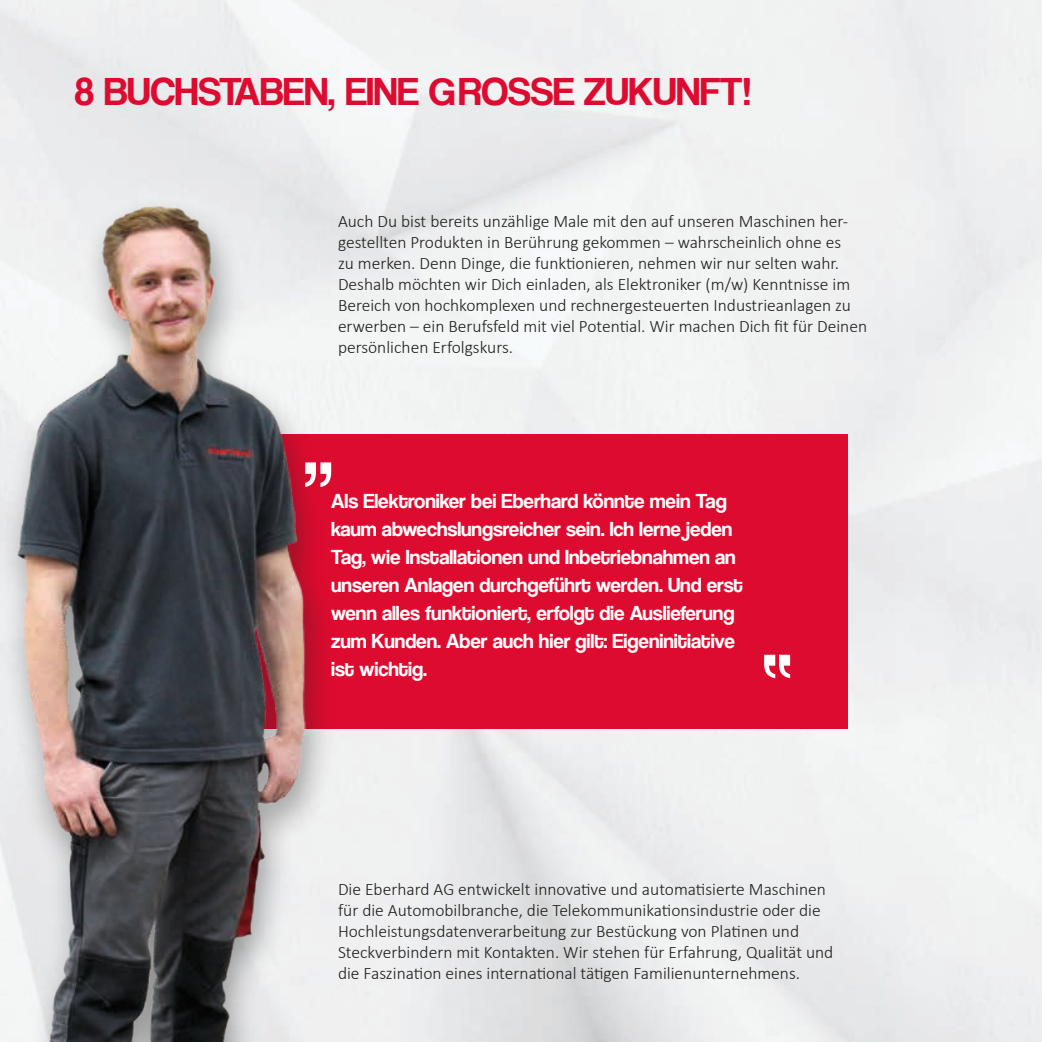
<style>
.page{position:relative;width:1042px;height:1042px;background:#fff}
.page>*{position:absolute;margin:0;border:0;box-sizing:border-box;transform-origin:0 0}
.t1{font:40.25px "Coolvetica Rg";color:#dd0b2f}
.t2{font:21px/28px "Coolvetica Rg";color:#fff}
.t3{font:300 17.5px/21px "Calibri";color:#1d1d1b}
</style>
<div class="page">
<img style="left:0;top:0;width:1042px;height:1042px">
<div style="left:113px;top:434px;width:734px;height:295px;background:#dd0b2f"></div>
<svg style="left:764px;top:655px;width:26px;height:23px"></svg>
<div style="left:0;top:196px;width:337px;height:846px;background:#1d1d1b;opacity:.4"></div>
<img style="left:0;top:200px;width:329px;height:842px">
<h1 class="t1" style="left:74px;top:68px;width:679px">8 BUCHSTABEN, EINE GROSSE ZUKUNFT!</h1>
<p class="t3" style="left:338px;top:210px;width:530px">Auch Du bist bereits unzählige Male mit den auf unseren Maschinen her&shy;gestellten Produkten in Berührung gekommen – wahrscheinlich ohne es<br>zu merken. Denn Dinge, die funktionieren, nehmen wir nur selten wahr.<br>Deshalb möchten wir Dich einladen, als Elektroniker (m/w) Kenntnisse im Bereich von hochkomplexen und rechnergesteuerten Industrieanlagen zu erwerben – ein Berufsfeld mit viel Potential. Wir machen Dich fit für Deinen persönlichen Erfolgskurs.</p>
<p class="t2" style="left:331px;top:486px;width:413px">Als Elektroniker bei Eberhard könnte mein Tag kaum abwechslungsreicher sein. Ich lerne jeden Tag, wie Installationen und Inbetriebnahmen an unseren Anlagen durchgeführt werden. Und erst wenn alles funktioniert, erfolgt die Auslieferung zum Kunden. Aber auch hier gilt: Eigeninitiative ist wichtig.</p>
<p class="t3" style="left:338px;top:878px;width:497px">Die Eberhard AG entwickelt innovative und automatisierte Maschinen für die Automobilbranche, die Telekommunikationsindustrie oder die Hochleistungsdatenverarbeitung zur Bestückung von Platinen und Steckverbindern mit Kontakten. Wir stehen für Erfahrung, Qualität und die Faszination eines international tätigen Familienunternehmens.</p>
</div>
